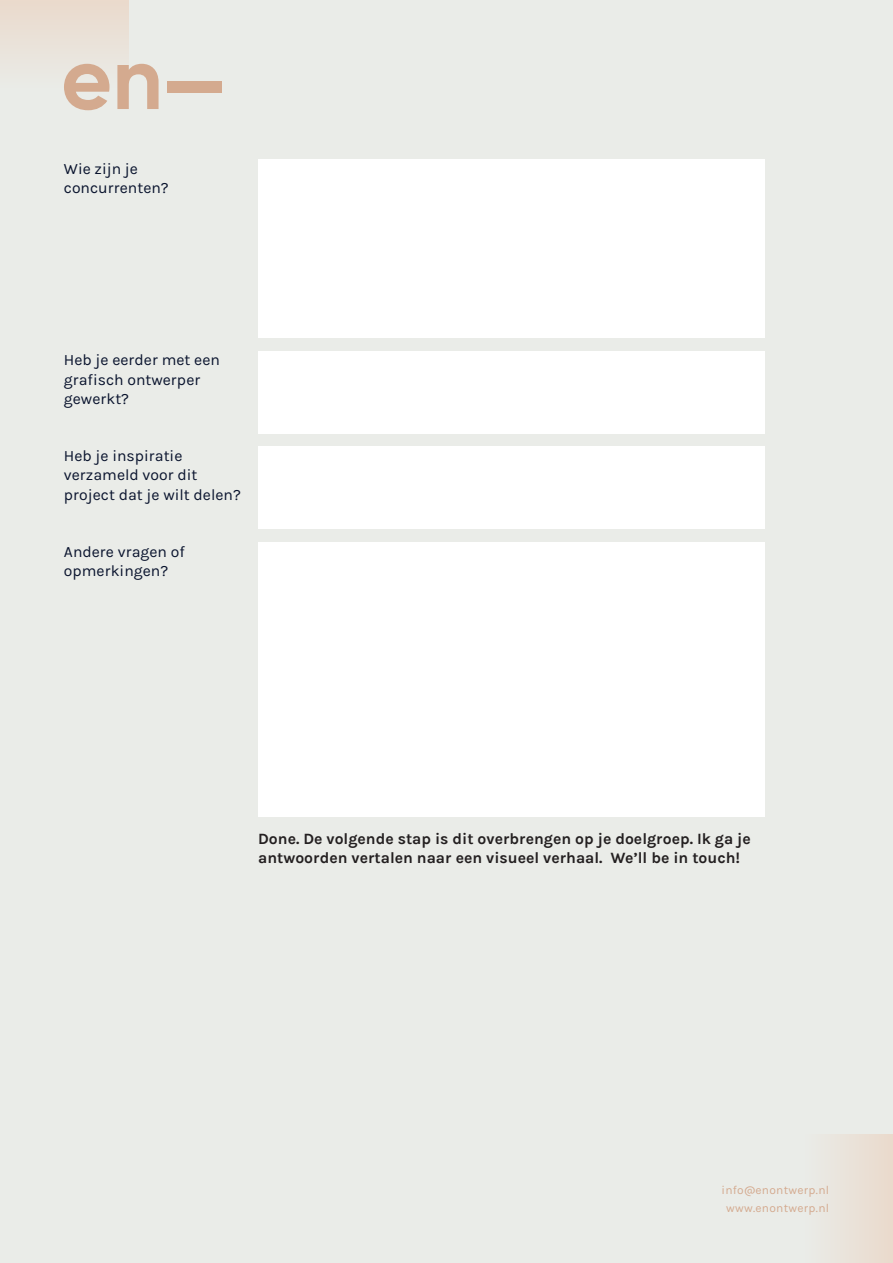
<style>
.page{position:relative;width:893px;height:1263px;background:#eaece8}
.page>*{position:absolute;margin:0;border:0;box-sizing:border-box;transform-origin:0 0}
.t1{font:15.75px/19.5px "Karla";color:#0a142e}
.t2{font:700 15.75px/19.5px "Karla";color:#231f20}
.t3{font:12px/18px "Karla";letter-spacing:.02em;color:#d4aa8f;text-align:center}
</style>
<div class="page">
<div style="left:806px;top:1134px;width:87px;height:129px;background:linear-gradient(to right,#eaebe7,#eadacc)"></div>
<div style="left:0;top:0;width:129px;height:87px;background:#eae1d8"></div>
<svg style="left:64px;top:64px;width:46px;height:46px"></svg>
<svg style="left:117px;top:64px;width:42px;height:45px"></svg>
<div style="left:167px;top:82px;width:54px;height:11px;background:#d4aa8f"></div>
<div style="left:258px;top:159px;width:506px;height:179px;background:#fff"></div>
<div style="left:258px;top:351px;width:506px;height:83px;background:#fff"></div>
<div style="left:258px;top:446px;width:506px;height:83px;background:#fff"></div>
<div style="left:258px;top:542px;width:506px;height:274px;background:#fff"></div>
<p class="t1" style="left:64px;top:159px;width:106px">Wie zijn je concurrenten?</p>
<p class="t1" style="left:64px;top:350px;width:158px">Heb je eerder met een grafisch ontwerper gewerkt?</p>
<p class="t1" style="left:64px;top:446px;width:178px">Heb je inspiratie verzameld voor dit project dat je wilt delen?</p>
<p class="t1" style="left:64px;top:542px;width:122px">Andere vragen of opmerkingen?</p>
<p class="t2" style="left:258px;top:829px;width:494px">Done. De volgende stap is dit overbrengen op je doelgroep. Ik ga je antwoorden vertalen naar een visueel verhaal. We’ll be in touch!</p>
<p class="t3" style="left:721px;top:1181px;width:109px">info@enontwerp.nl www.enontwerp.nl</p>
</div>
